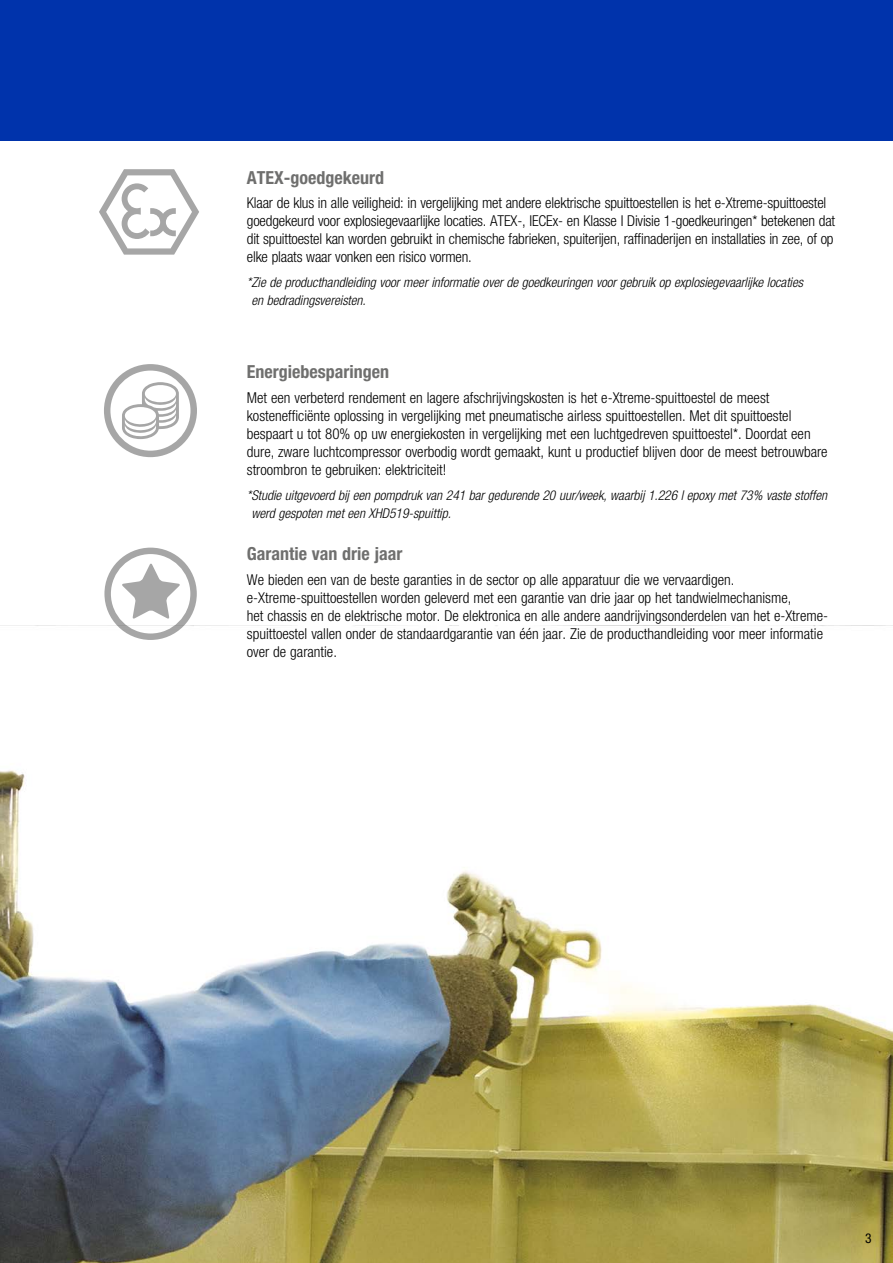
<style>
.page{position:relative;width:893px;height:1263px;background:#fff}
.page>*{position:absolute;margin:0;border:0;box-sizing:border-box;transform-origin:0 0}
.t1{font:700 condensed 18px "Helvetica Neue LT Std";color:#6f6f6e}
.t2{font:300 condensed 15px/18px "Helvetica Neue LT Std";color:#000}
.t3{font:italic 300 condensed 13.5px/18px "Helvetica Neue LT Std";color:#000}
.t4{font:condensed 13.5px "Helvetica Neue LT Std";color:#000}
</style>
<div class="page">
<img style="left:0;top:625px;width:893px;height:638px">
<div style="left:0;top:0;width:893px;height:140px;background:#0033ab"></div>
<svg style="left:99px;top:169px;width:100px;height:86px"></svg>
<svg style="left:104px;top:364px;width:93px;height:93px"></svg>
<svg style="left:104px;top:548px;width:93px;height:92px"></svg>
<p class="t1" style="left:247px;top:166px;width:139px">ATEX-goedgekeurd</p>
<p class="t2" style="left:247px;top:194px;width:590px">Klaar de klus in alle veiligheid: in vergelijking met andere elektrische spuittoestellen is het e-Xtreme-spuittoestel goedgekeurd voor explosiegevaarlijke locaties. ATEX-, IECEx- en Klasse I Divisie 1-goedkeuringen* betekenen dat dit spuittoestel kan worden gebruikt in chemische fabrieken, spuiterijen, raffinaderijen en installaties in zee, of op elke plaats waar vonken een risico vormen.</p>
<p class="t3" style="left:251px;top:274px;width:553px;text-indent:-5px">*Zie de producthandleiding voor meer informatie over de goedkeuringen voor gebruik op explosiegevaarlijke locaties en bedradingsvereisten.</p>
<p class="t1" style="left:247px;top:361px;width:144px">Energiebesparingen</p>
<p class="t2" style="left:247px;top:388px;width:582px">Met een verbeterd rendement en lagere afschrijvingskosten is het e-Xtreme-spuittoestel de meest kostenefficiënte oplossing in vergelijking met pneumatische airless spuittoestellen. Met dit spuittoestel bespaart u tot 80% op uw energiekosten in vergelijking met een luchtgedreven spuittoestel*. Doordat een dure, zware luchtcompressor overbodig wordt gemaakt, kunt u productief blijven door de meest betrouwbare stroombron te gebruiken: elektriciteit!</p>
<p class="t3" style="left:251px;top:486px;width:577px;text-indent:-5px">*Studie uitgevoerd bij een pompdruk van 241 bar gedurende 20 uur/week, waarbij 1.226 l epoxy met 73% vaste stoffen werd gespoten met een XHD519-spuittip.</p>
<p class="t1" style="left:247px;top:543px;width:157px">Garantie van drie jaar</p>
<p class="t2" style="left:247px;top:570px;width:583px">We bieden een van de beste garanties in de sector op alle apparatuur die we vervaardigen. e-Xtreme-spuittoestellen worden geleverd met een garantie van drie jaar op het tandwielmechanisme,<br>het chassis en de elektrische motor. De elektronica en alle andere aandrijvingsonderdelen van het e-Xtreme&shy;spuittoestel vallen onder de standaardgarantie van één jaar. Zie de producthandleiding voor meer informatie over de garantie.</p>
<p class="t4" style="left:865px;top:1230px;width:8px">3</p>
</div>
